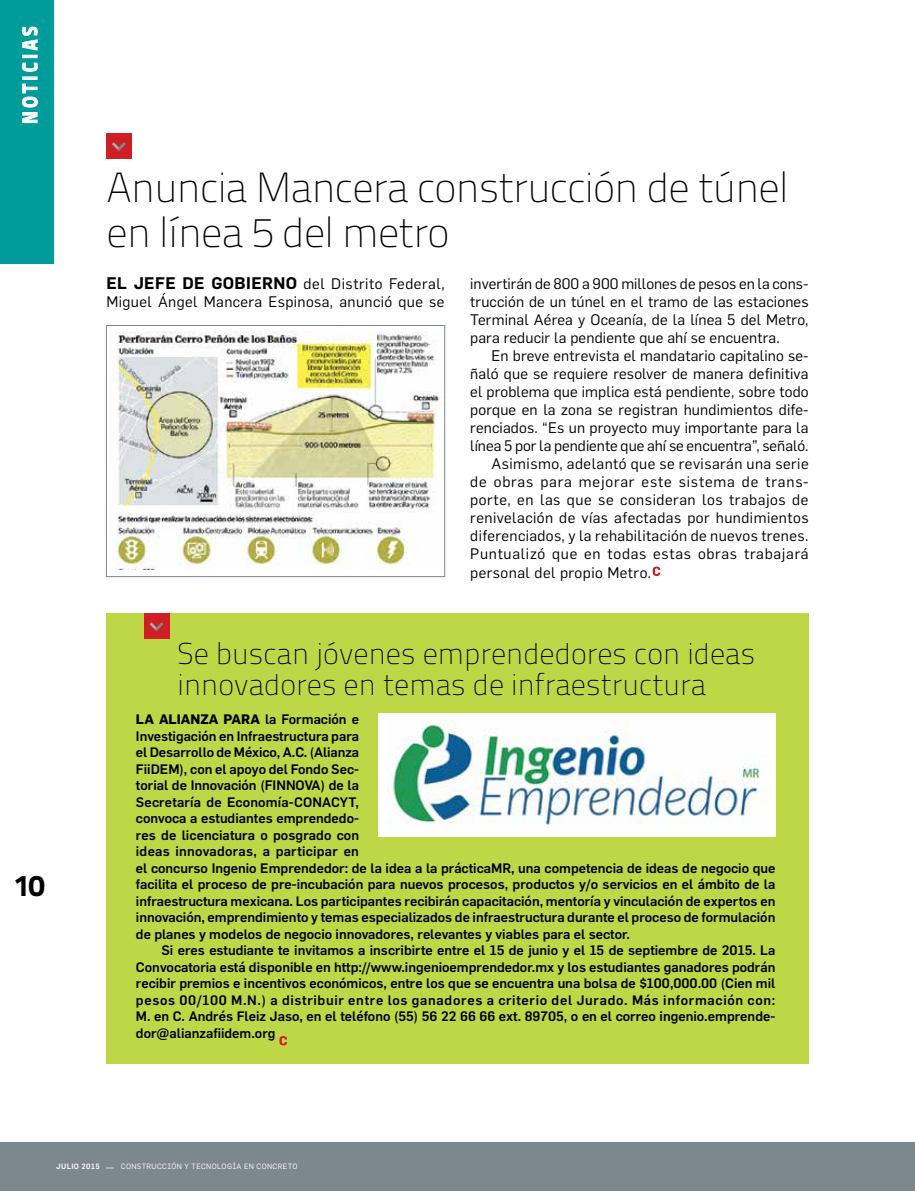
<style>
.page{position:relative;width:915px;height:1191px;background:#fff}
.page>*{position:absolute;margin:0;border:0;box-sizing:border-box;transform-origin:0 0}
.t1{font:100 42px/45px "Titillium Text 22 L";letter-spacing:-.02em;color:#000}
.t2{font:100 30px/31.5px "Titillium Text 22 L";color:#000}
.t3{font:800 30px "Titillium Text 22 L";color:#000}
.t4{font:800 21px "Titillium Text 22 L";letter-spacing:.2em;color:#fff;scale:.85 1}
.t5{font:15px/18px "Flama";letter-spacing:.025em;color:#000}
.t6{font:15px "Flama";color:#000}
.t7{font:15px "Flama";letter-spacing:.05em;color:#000}
.t8{font:15px "Flama";letter-spacing:.055em;color:#000}
.t9{font:500 13.5px/16.5px "Flama";color:#000}
.t10{font:7.5px "Flama";letter-spacing:.05em;color:#fff}
.t11{font:500 7.5px "Flama";letter-spacing:.05em;color:#fff}
.s1{font-weight:600;font-size:16.5px}
.s2{font-weight:700}
</style>
<div class="page">
<div style="left:0;top:1142px;width:914px;height:49px;background:#7d878e"></div>
<svg style="left:107px;top:1167px;width:7px;height:2px"></svg>
<img style="left:110px;top:332px;width:329px;height:237px">
<div style="left:106px;top:612px;width:702px;height:451px;background:#bed747"></div>
<div style="left:144px;top:613px;width:25px;height:25px;background:#cf1f25"></div>
<svg style="left:149px;top:622px;width:14px;height:9px"></svg>
<div style="left:0;top:0;width:53px;height:263px;background:#009c9b"></div>
<svg style="left:22px;top:83px;width:16px;height:40px"></svg>
<div style="left:22px;top:77px;width:15px;height:3px;border:1px solid #fff"></div>
<svg style="left:22px;top:62px;width:16px;height:10px"></svg>
<div style="left:22px;top:55px;width:15px;height:3px;border:1px solid #fff"></div>
<svg style="left:22px;top:26px;width:16px;height:25px"></svg>
<div style="left:106px;top:133px;width:25px;height:25px;background:#cf1f25"></div>
<svg style="left:112px;top:142px;width:14px;height:9px"></svg>
<svg style="left:279px;top:1036px;width:8px;height:9px"></svg>
<svg style="left:652px;top:566px;width:8px;height:10px"></svg>
<div style="left:106px;top:325px;width:339px;height:252px;border:1px solid #7d878e"></div>
<div style="left:378px;top:713px;width:397px;height:124px;background:#fff"></div>
<img style="left:387px;top:721px;width:381px;height:104px">
<h3 class="t4" style="left:13px;top:124px;width:116px;rotate:-90deg">NOTICIAS</h3>
<h2 class="t3" style="left:14px;top:862px;width:32px">10</h2>
<h1 class="t1" style="left:106px;top:162px;width:683px">Anuncia Mancera construcción de túnel en línea 5 del metro</h1>
<p class="t5" style="left:106px;top:274px;width:340px"><span class="s1">EL JEFE DE GOBIERNO</span> del Distrito Federal,<br>Miguel Ángel Mancera Espinosa, anunció que se</p>
<p class="t5" style="left:470px;top:275px;width:340px;text-align:justify">invertirán de 800 a 900 millones de pesos en la cons&shy;trucción de un túnel en el tramo de las estaciones Terminal Aérea y Oceanía, de la línea 5 del Metro, para reducir la pendiente que ahí se encuentra.</p>
<p class="t5" style="left:491px;top:347px;width:318px">En breve entrevista el mandatario capitalino se-</p>
<p class="t5" style="left:470px;top:365px;width:339px">ñaló que se requiere resolver de manera definitiva</p>
<p class="t5" style="left:470px;top:383px;width:340px">el problema que implica está pendiente, sobre todo</p>
<p class="t5" style="left:470px;top:401px;width:340px">porque en la zona se registran hundimientos dife-</p>
<p class="t5" style="left:470px;top:419px;width:340px">renciados. “Es un proyecto muy importante para la</p>
<p class="t6" style="left:470px;top:437px;width:340px">línea 5 por la pendiente que ahí se encuentra”, señaló.</p>
<p class="t5" style="left:491px;top:455px;width:318px">Asimismo, adelantó que se revisarán una serie</p>
<p class="t8" style="left:470px;top:473px;width:340px">de obras para mejorar este sistema de trans-</p>
<p class="t5" style="left:470px;top:491px;width:339px">porte, en las que se consideran los trabajos de</p>
<p class="t5" style="left:470px;top:509px;width:340px">renivelación de vías afectadas por hundimientos</p>
<p class="t5" style="left:470px;top:527px;width:339px">diferenciados, y la rehabilitación de nuevos trenes.</p>
<p class="t7" style="left:470px;top:545px;width:340px">Puntualizó que en todas estas obras trabajará</p>
<p class="t5" style="left:470px;top:563px;width:182px">personal del propio Metro.</p>
<h2 class="t2" style="left:177px;top:636px;width:579px">Se buscan jóvenes emprendedores con ideas innovadores en temas de infraestructura</h2>
<p class="t9" style="left:136px;top:710px;width:640px"><span class="s2">LA ALIANZA PARA</span> la Formación e<br>Investigación en Infraestructura para<br>el Desarrollo de México, A.C. (Alianza<br>FiiDEM), con el apoyo del Fondo Sec-<br>torial de Innovación (FINNOVA) de la<br>Secretaría de Economía-CONACYT,<br>convoca a estudiantes emprendedo-<br>res de licenciatura o posgrado con<br>ideas innovadoras, a participar en<br>el concurso Ingenio Emprendedor: de la idea a la prácticaMR, una competencia de ideas de negocio que facilita el proceso de pre-incubación para nuevos procesos, productos y/o servicios en el ámbito de la infraestructura mexicana. Los participantes recibirán capacitación, mentoría y vinculación de expertos en innovación, emprendimiento y temas especializados de infraestructura durante el proceso de formulación de planes y modelos de negocio innovadores, relevantes y viables para el sector.</p>
<p class="t9" style="left:136px;top:941px;width:640px;text-align:justify;text-indent:26px">Si eres estudiante te invitamos a inscribirte entre el 15 de junio y el 15 de septiembre de 2015. La Convocatoria está disponible en http://www.ingenioemprendedor.mx y los estudiantes ganadores podrán recibir premios e incentivos económicos, entre los que se encuentra una bolsa de $100,000.00 (Cien mil pesos 00/100 M.N.) a distribuir entre los ganadores a criterio del Jurado. Más información con:<br>M. en C. Andrés Fleiz Jaso, en el teléfono (55) 56 22 66 66 ext. 89705, o en el correo ingenio.emprende&shy;dor@alianzafiidem.org</p>
<p class="t11" style="left:56px;top:1161px;width:45px">JULIO 2015</p>
<p class="t10" style="left:121px;top:1162px;width:178px">CONSTRUCCIÓN Y TECNOLOGÍA EN CONCRETO</p>
</div>
